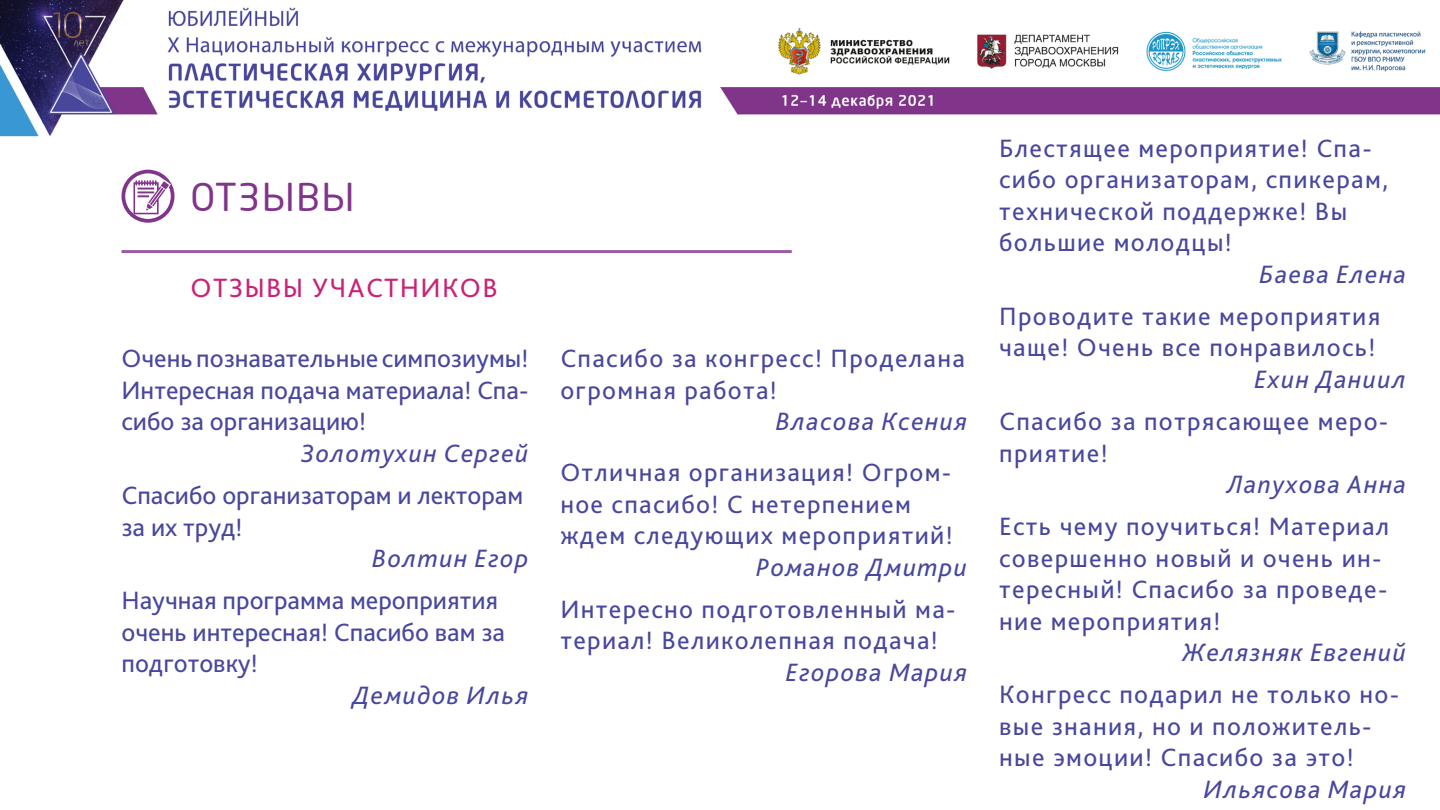
<style>
.page{position:relative;width:1440px;height:810px;background:#fff}
.page>*{position:absolute;margin:0;border:0;box-sizing:border-box;transform-origin:0 0}
.t1{font:37.65px "Neo Sans Cyr";letter-spacing:.05em;color:#81358a}
.t2{font:27.75px "Bliss Pro";letter-spacing:.05em;color:#c82374}
.t3{font:26.25px/31.5px "Bliss Pro";letter-spacing:.05em;color:#48479d}
.t4{font:italic 26.25px "Bliss Pro";letter-spacing:.05em;color:#48479d}
.t5{font:26.25px/31.5px "Bliss Pro";color:#48479d}
</style>
<div class="page">
<img style="left:0;top:0;width:1440px;height:254px">
<hr style="left:122px;top:250px;width:670px;height:3px;background:#9a5da1">
<div style="left:122px;top:170px;width:53px;height:53px;border:4px solid #81358a;border-radius:50%"></div>
<svg style="left:133px;top:179px;width:38px;height:35px"></svg>
<h1 class="t1" style="left:191px;top:175px;width:165px">ОТЗЫВЫ</h1>
<p class="t2" style="left:191px;top:271px;width:309px">ОТЗЫВЫ УЧАСТНИКОВ</p>
<p class="t3" style="left:122px;top:342px;width:408px;text-align:justify">Очень познавательные симпозиумы!<br>Интересная подача материала! Спа&shy;сибо за организацию!</p>
<p class="t4" style="left:301px;top:437px;width:229px">Золотухин Сергей</p>
<p class="t5" style="left:122px;top:479px;width:403px">Спасибо организаторам и лекторам за их труд!</p>
<p class="t4" style="left:372px;top:542px;width:158px">Волтин Егор</p>
<p class="t5" style="left:122px;top:584px;width:385px">Научная программа мероприятия очень интересная! Спасибо вам за подготовку!</p>
<p class="t4" style="left:353px;top:679px;width:177px">Демидов Илья</p>
<p class="t3" style="left:560px;top:342px;width:406px">Спасибо за конгресс! Проделана огромная работа!</p>
<p class="t4" style="left:776px;top:405px;width:193px">Власова Ксения</p>
<p class="t3" style="left:560px;top:456px;width:394px">Отличная организация! Огром&shy;ное спасибо! С нетерпением ждем следующих мероприятий!</p>
<p class="t4" style="left:756px;top:551px;width:213px">Романов Дмитри</p>
<p class="t3" style="left:560px;top:593px;width:397px">Интересно подготовленный ма&shy;териал! Великолепная подача!</p>
<p class="t4" style="left:786px;top:656px;width:183px">Егорова Мария</p>
<p class="t3" style="left:999px;top:132px;width:391px">Блестящее мероприятие! Спа&shy;сибо организаторам, спикерам, технической поддержке! Вы большие молодцы!</p>
<p class="t4" style="left:1260px;top:258px;width:148px">Баева Елена</p>
<p class="t3" style="left:999px;top:300px;width:383px">Проводите такие мероприятия чаще! Очень все понравилось!</p>
<p class="t4" style="left:1254px;top:363px;width:153px">Ехин Даниил</p>
<p class="t3" style="left:999px;top:405px;width:391px">Спасибо за потрясающее меро&shy;приятие!</p>
<p class="t4" style="left:1227px;top:468px;width:180px">Лапухова Анна</p>
<p class="t3" style="left:999px;top:510px;width:392px">Есть чему поучиться! Материал совершенно новый и очень ин&shy;тересный! Спасибо за проведе&shy;ние мероприятия!</p>
<p class="t4" style="left:1182px;top:636px;width:225px">Желязняк Евгений</p>
<p class="t3" style="left:999px;top:678px;width:402px">Конгресс подарил не только но&shy;вые знания, но и положитель&shy;ные эмоции! Спасибо за это!</p>
<p class="t4" style="left:1204px;top:773px;width:204px">Ильясова Мария</p>
</div>
